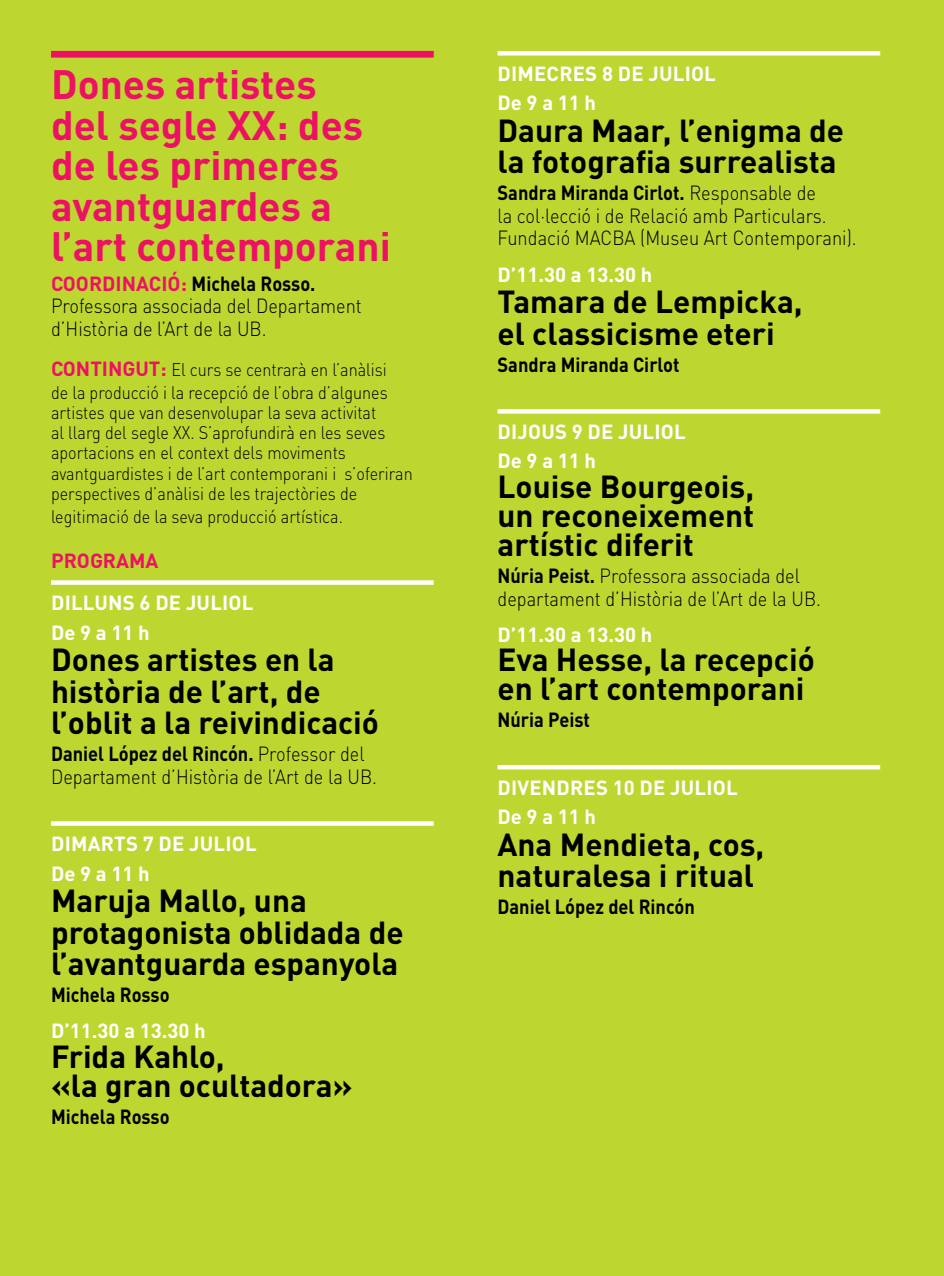
<style>
.page{position:relative;width:944px;height:1276px;background:#bed730}
.page>*{position:absolute;margin:0;border:0;box-sizing:border-box;transform-origin:0 0}
.t1{font:700 40.5px/40.5px "DIN Pro";color:#ed1164}
.t2{font:700 31.5px/31.5px "DIN Pro";color:#000}
.t3{font:300 20.25px/22.5px "DIN Pro";color:#000;scale:.9 1}
.t4{font:700 20.25px/29.2px "DIN Pro";letter-spacing:.01em;color:#fff}
.t5{font:700 20.25px "DIN Pro";color:#000;scale:.9 1}
.t6{font:700 20.25px "DIN Pro";color:#ed1164}
.t7{font:300 18px/20.2px "DIN Pro";color:#000;scale:.9 1}
.s1{font-weight:700;color:#ed1164}
.s2{font-weight:700}
.s3{font-weight:700;font-size:20.25px;color:#ed1164}
</style>
<div class="page">
<div style="left:51px;top:51px;width:383px;height:7px;background:#ed1164"></div>
<div style="left:51px;top:580px;width:383px;height:5px;background:#fff"></div>
<div style="left:51px;top:821px;width:383px;height:5px;background:#fff"></div>
<div style="left:497px;top:51px;width:383px;height:5px;background:#fff"></div>
<div style="left:497px;top:409px;width:383px;height:5px;background:#fff"></div>
<hr style="left:497px;top:765px;width:383px;height:4px;background:#fff">
<p class="t1" style="left:51px;top:63px;width:341px">Dones artistes<br>del segle XX: des de les primeres avantguardes a l’art contemporani</p>
<p class="t3" style="left:51px;top:271px;width:347px"><span class="s1">COORDINACIÓ:</span> <span class="s2">Michela Rosso.<br></span>Professora associada del Departament d’Història de l’Art de la UB.</p>
<p class="t7" style="left:51px;top:358px;width:376px;line-height:22.5px"><span class="s3">CONTINGUT:</span> El curs se centrarà en l’anàlisi de la producció i la recepció de l’obra d’algunes</p>
<p class="t7" style="left:51px;top:401px;width:403px">artistes que van desenvolupar la seva activitat<br>al llarg del segle XX. S’aprofundirà en les seves aportacions en el context dels moviments avantguardistes i de l’art contemporani i s’oferiran perspectives d’anàlisi de les trajectòries de</p>
<p class="t7" style="left:51px;top:505px;width:326px">legitimació de la seva producció artística.</p>
<p class="t6" style="left:51px;top:546px;width:109px">PROGRAMA</p>
<p class="t4" style="left:51px;top:587px;width:57px">Di lluns</p>
<p class="t4" style="left:51px;top:587px;width:191px;text-indent:89px">6 DE JULIOL<br>De 9 a 11 h</p>
<p class="t2" style="left:51px;top:643px;width:330px">Dones artistes en la història de l’art, de l’oblit a la reivindicació</p>
<p class="t3" style="left:51px;top:742px;width:364px"><span class="s2">Daniel López del Rincón.</span> Professor del<br>Departament d’Història de l’Art de la UB.</p>
<p class="t4" style="left:51px;top:828px;width:194px;text-indent:92px">7 DE JULIOL<br>De 9 a 11 h</p>
<p class="t2" style="left:51px;top:883px;width:354px">Maruja Mallo, una protagonista oblidada de l’avantguarda espanyola</p>
<p class="t5" style="left:51px;top:981px;width:133px">Michela Rosso</p>
<p class="t4" style="left:51px;top:1015px;width:156px">D’11.30 a 13.30 h</p>
<p class="t2" style="left:51px;top:1040px;width:303px;line-height:29.2px">Frida Kahlo,<br>«la gran ocultadora»</p>
<p class="t5" style="left:51px;top:1102px;width:133px">Michela Rosso</p>
<p class="t4" style="left:51px;top:828px;width:27px">Dimarts</p>
<p class="t4" style="left:498px;top:58px;width:27px">Dimecres</p>
<p class="t4" style="left:602px;top:58px;width:102px">8 DE JULIOL</p>
<p class="t4" style="left:497px;top:88px;width:100px">De 9 a 11 h</p>
<p class="t2" style="left:497px;top:113px;width:348px">Daura Maar, l’enigma de la fotografia surrealista</p>
<p class="t3" style="left:497px;top:181px;width:401px"><span class="s2">Sandra Miranda Cirlot.</span> Responsable de<br>la col·lecció i de Relació amb Particulars.<br>Fundació MACBA (Museu Art Contemporani).</p>
<p class="t4" style="left:497px;top:259px;width:156px">D’11.30 a 13.30 h</p>
<p class="t2" style="left:497px;top:285px;width:307px">Tamara de Lempicka, el classicisme eteri</p>
<p class="t5" style="left:497px;top:350px;width:204px">Sandra Miranda Cirlot</p>
<p class="t4" style="left:497px;top:416px;width:176px">Dijous 9 DE JULIOL<br>De 9 a 11 h</p>
<p class="t2" style="left:497px;top:470px;width:258px;line-height:29.2px;text-align:justify">Louise Bourgeois, un reconeixement artístic diferit</p>
<p class="t3" style="left:497px;top:564px;width:361px"><span class="s2">Núria Peist.</span> Professora associada del departament d’Història de l’Art de la UB.</p>
<p class="t4" style="left:497px;top:619px;width:156px">D’11.30 a 13.30 h</p>
<p class="t2" style="left:497px;top:644px;width:319px;line-height:29.2px">Eva Hesse, la recepció en l’art contemporani</p>
<p class="t5" style="left:497px;top:706px;width:104px">Núria Peist</p>
<p class="t4" style="left:498px;top:772px;width:46px">Divendres</p>
<p class="t4" style="left:613px;top:772px;width:113px">10 DE JULIOL</p>
<p class="t4" style="left:497px;top:801px;width:100px">De 9 a 11 h</p>
<p class="t2" style="left:497px;top:827px;width:268px">Ana Mendieta, cos, naturalesa i ritual</p>
<p class="t5" style="left:497px;top:893px;width:221px">Daniel López del Rincón</p>
</div>
